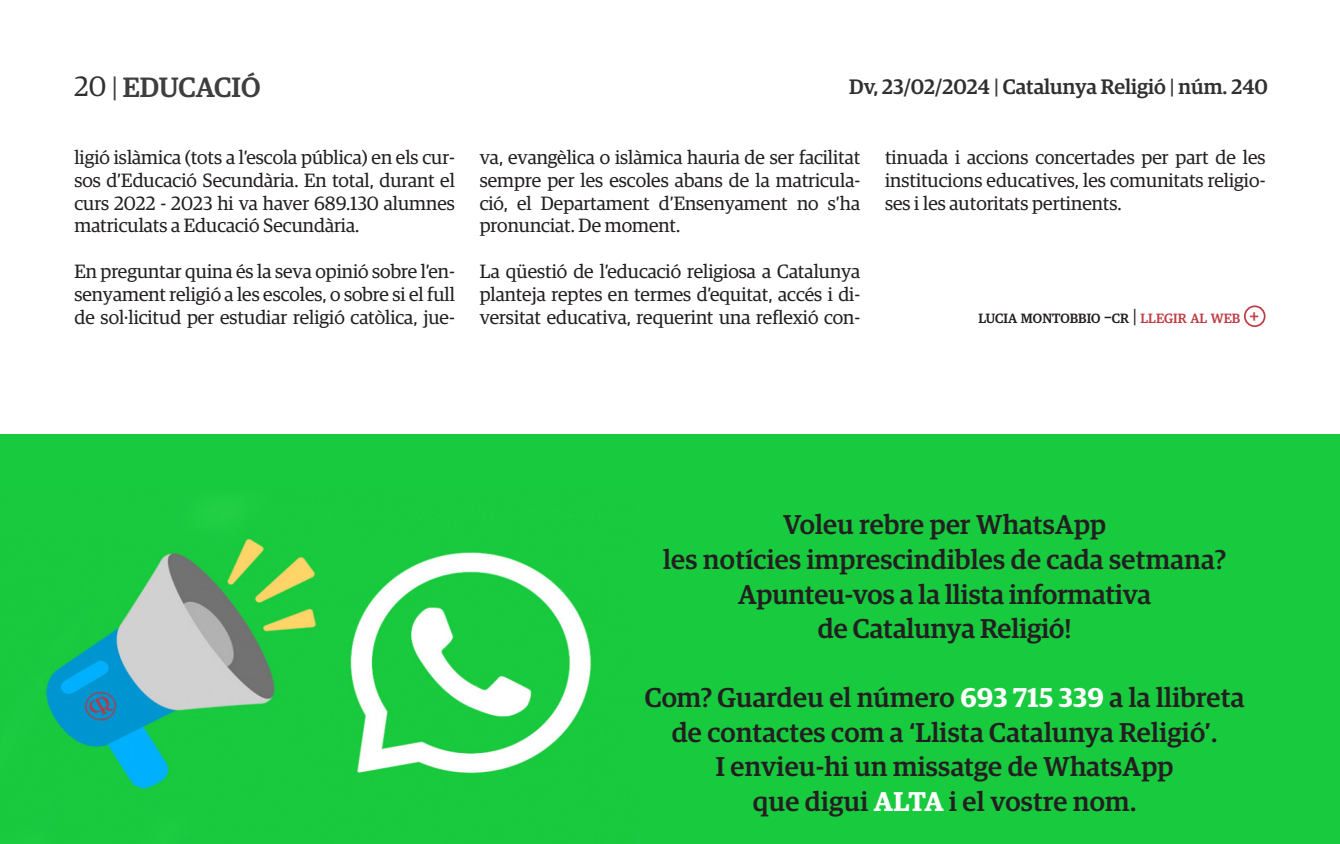
<style>
.page{position:relative;width:1340px;height:844px;background:#fff}
.page>*{position:absolute;margin:0;border:0;box-sizing:border-box;transform-origin:0 0}
.t1{font:500 28px "Guardian Egyp";color:#3e3e3f}
.t2{font:500 27.3px/34.5px "Guardian Egyp";letter-spacing:.01em;color:#231f20;text-align:center}
.t3{font:500 21px "Guardian Egyp";color:#312f30}
.t4{font:19.25px/22.8px "Guardian Egyp";color:#231f20;text-align:justify}
.t5{font:500 19.25px "Guardian Egyp";color:#c03e45}
.t6{font:500 13.47px "Guardian Egyp";color:#231f20}
.s1{font-weight:400;color:#312f30}
.s2{font-weight:400}
.s3{color:#3e3e3f}
.s4{font-size:19.25px}
.s5{font-weight:400;font-size:19.25px}
.s6{color:#c03e45}
.s7{font-weight:600;color:#fff}
</style>
<div class="page">
<div style="left:1243px;top:305px;width:22px;height:22px;border:2px solid #c03e45;border-radius:50%"></div>
<div style="left:0;top:434px;width:1339px;height:409px;background:#18ca3e"></div>
<img style="left:45px;top:538px;width:547px;height:251px">
<h1 class="t1" style="left:74px;top:67px;width:187px"><span class="s1">20</span> <span class="s2">|</span> EDUCACIÓ</h1>
<p class="t3" style="left:849px;top:71px;width:420px">Dv, 23/02/2024 <span class="s3">|</span> Catalunya Religió <span class="s3">|</span> núm. 240</p>
<p class="t4" style="left:74px;top:145px;width:382px">ligió islàmica (tots a l’escola pública) en els cur&shy;sos d’Educació Secundària. En total, durant el curs 2022 - 2023 hi va haver 689.130 alumnes matriculats a Educació Secundària.</p>
<p class="t4" style="left:74px;top:259px;width:382px">En preguntar quina és la seva opinió sobre l’en&shy;senyament religió a les escoles, o sobre si el full de sol·licitud per estudiar religió catòlica, jue-</p>
<p class="t4" style="left:480px;top:145px;width:382px">va, evangèlica o islàmica hauria de ser facilitat sempre per les escoles abans de la matricula&shy;ció, el Departament d’Ensenyament no s’ha pronunciat. De moment.</p>
<p class="t4" style="left:480px;top:259px;width:382px">La qüestió de l’educació religiosa a Catalunya planteja reptes en termes d’equitat, accés i di&shy;versitat educativa, requerint una reflexió con-</p>
<p class="t4" style="left:885px;top:145px;width:382px">tinuada i accions concertades per part de les institucions educatives, les comunitats religio&shy;ses i les autoritats pertinents.</p>
<p class="t6" style="left:978px;top:308px;width:263px">LUCIA MONTOBBIO <span class="s4">–</span>CR <span class="s5">|</span> <span class="s6">LLEGIR AL WEB</span></p>
<p class="t5" style="left:1249px;top:302px;width:12px">+</p>
<p class="t2" style="left:663px;top:505px;width:564px">Voleu rebre per WhatsApp<br>les notícies imprescindibles de cada setmana?<br>Apunteu-vos a la llista informativa<br>de Catalunya Religió!</p>
<p class="t2" style="left:645px;top:678px;width:601px">Com? Guardeu el número <span class="s7">693 715 339</span> a la llibreta de contactes com a ‘Llista Catalunya Religió’.<br>I envieu-hi un missatge de WhatsApp<br>que digui <span class="s7">ALTA</span> i el vostre nom.</p>
</div>
